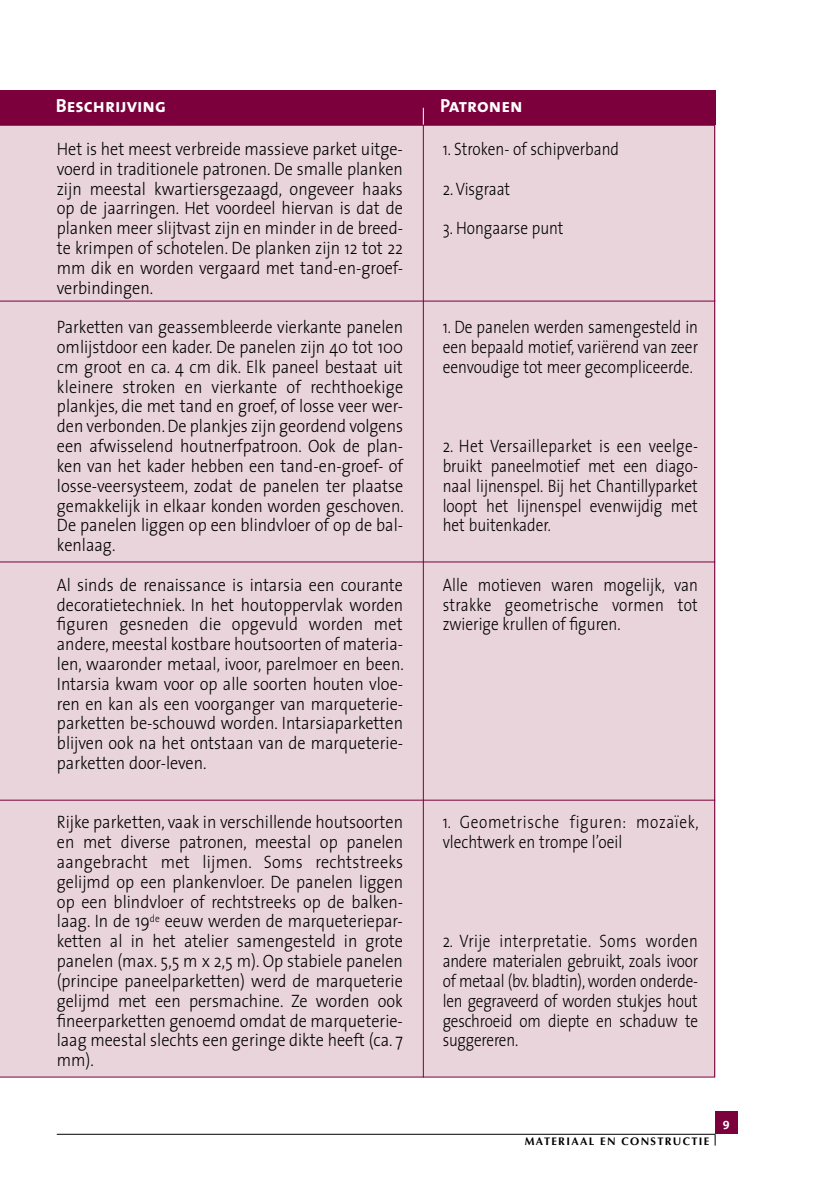
<style>
.page{position:relative;width:840px;height:1191px;background:#fff}
.page>*{position:absolute;margin:0;border:0;box-sizing:border-box;transform-origin:0 0}
.t1{font:19px "The Sans Bold Caps";color:#fff}
.t2{font:300 18px/19.8px "The Sans";color:#000;text-align:justify;scale:.9 1}
.t3{font:300 18px/19.8px "The Sans";color:#000;text-align:justify;scale:.85 1}
.t4{font:300 18px/19.8px "The Sans";color:#000;text-align:justify;scale:.84 1}
.t5{font:300 18px/19.8px "The Sans";letter-spacing:.04em;color:#000;scale:.85 1}
.t6{font:700 12px "The Sans";color:#fff}
.t7{font:700 11px "Optima";letter-spacing:.12em;color:#000}
</style>
<div class="page">
<div style="left:0;top:91px;width:714px;height:34px;background:#7b003b"></div>
<div style="left:714px;top:1111px;width:23px;height:23px;background:#7b003b"></div>
<hr style="left:57px;top:1134px;width:657px;height:1px;background:#000">
<svg style="left:422px;top:108px;width:1px;height:17px"></svg>
<div style="left:0;top:125px;width:714px;height:952px;background:#ead4db"></div>
<hr style="left:0;top:300px;width:714px;height:1px;background:#7b003b">
<hr style="left:0;top:561px;width:714px;height:1px;background:#7b003b">
<hr style="left:0;top:799px;width:714px;height:1px;background:#7b003b">
<p class="t1" style="left:56px;top:89px;width:112px">Beschrijving</p>
<p class="t1" style="left:440px;top:89px;width:84px">Patronen</p>
<p class="t2" style="left:57px;top:138px;width:386px">Het is het meest verbreide massieve parket uitge&shy;voerd in traditionele patronen. De smalle planken zijn meestal kwartiersgezaagd, ongeveer haaks op de jaarringen. Het voordeel hiervan is dat de planken meer slijtvast zijn en minder in de breed&shy;te krimpen of schotelen. De planken zijn 12 tot 22 mm dik en worden vergaard met tand-en-groef&shy;verbindingen.</p>
<p class="t2" style="left:57px;top:317px;width:387px">Parketten van geassembleerde vierkante panelen omlijstdoor een kader. De panelen zijn 40 tot 100 cm groot en ca. 4 cm dik. Elk paneel bestaat uit kleinere stroken en vierkante of rechthoekige plankjes, die met tand en groef, of losse veer wer&shy;den verbonden.De plankjes zijn geordend volgens een afwisselend houtnerfpatroon. Ook de plan&shy;ken van het kader hebben een tand-en-groef- of losse-veersysteem, zodat de panelen ter plaatse gemakkelijk in elkaar konden worden geschoven.<br>De panelen liggen op een blindvloer of op de bal&shy;kenlaag.</p>
<p class="t2" style="left:57px;top:574px;width:387px">Al sinds de renaissance is intarsia een courante decoratietechniek. In het houtoppervlak worden figuren gesneden die opgevuld worden met andere, meestal kostbare houtsoorten of materia&shy;len, waaronder metaal, ivoor, parelmoer en been.<br>Intarsia kwam voor op alle soorten houten vloe&shy;ren en kan als een voorganger van marqueterie&shy;parketten be-schouwd worden. Intarsiaparketten blijven ook na het ontstaan van de marqueterie&shy;parketten door-leven.</p>
<p class="t2" style="left:57px;top:812px;width:386px">Rijke parketten, vaak in verschillende houtsoorten en met diverse patronen, meestal op panelen aangebracht met lijmen. Soms rechtstreeks gelijmd op een plankenvloer. De panelen liggen op een blindvloer of rechtstreeks op de balken&shy;laag. In de 19<sup>de</sup> eeuw werden de marqueteriepar&shy;ketten al in het atelier samengesteld in grote panelen (max. 5,5 m x 2,5 m). Op stabiele panelen (principe paneelparketten) werd de marqueterie gelijmd met een persmachine. Ze worden ook fineerparketten genoemd omdat de marqueterie&shy;laag meestal slechts een geringe dikte heeft (ca. 7 mm).</p>
<p class="t3" style="left:442px;top:138px;width:209px">1. Stroken- of schipverband</p>
<p class="t3" style="left:442px;top:178px;width:81px">2. Visgraat</p>
<p class="t3" style="left:442px;top:218px;width:144px">3. Hongaarse punt</p>
<p class="t3" style="left:442px;top:317px;width:302px">1. De panelen werden samengesteld in een bepaald motief, variërend van zeer eenvoudige tot meer gecompliceerde.</p>
<p class="t3" style="left:442px;top:435px;width:302px">2. Het Versailleparket is een veelge&shy;bruikt paneelmotief met een diago&shy;naal lijnenspel. Bij het Chantillyparket loopt het lijnenspel evenwijdig met het buitenkader.</p>
<p class="t3" style="left:442px;top:574px;width:302px">Alle motieven waren mogelijk, van strakke geometrische vormen tot zwierige krullen of figuren.</p>
<p class="t5" style="left:442px;top:812px;width:302px">1. Geometrische figuren: mozaïek, vlechtwerk en trompe l’oeil</p>
<p class="t4" style="left:442px;top:930px;width:305px">2. Vrije interpretatie. Soms worden andere materialen gebruikt, zoals ivoor of metaal (bv. bladtin), worden onderde&shy;len gegraveerd of worden stukjes hout geschroeid om diepte en schaduw te suggereren.</p>
<p class="t7" style="left:524px;top:1135px;width:20px">MATER</p>
<p class="t7" style="left:566px;top:1135px;width:14px">IAAL</p>
<p class="t7" style="left:600px;top:1135px;width:8px">EN</p>
<p class="t7" style="left:621px;top:1135px;width:45px">CON STRU</p>
<p class="t7" style="left:682px;top:1135px;width:27px">CTIE</p>
<p class="t6" style="left:722px;top:1112px;width:8px">9</p>
</div>
